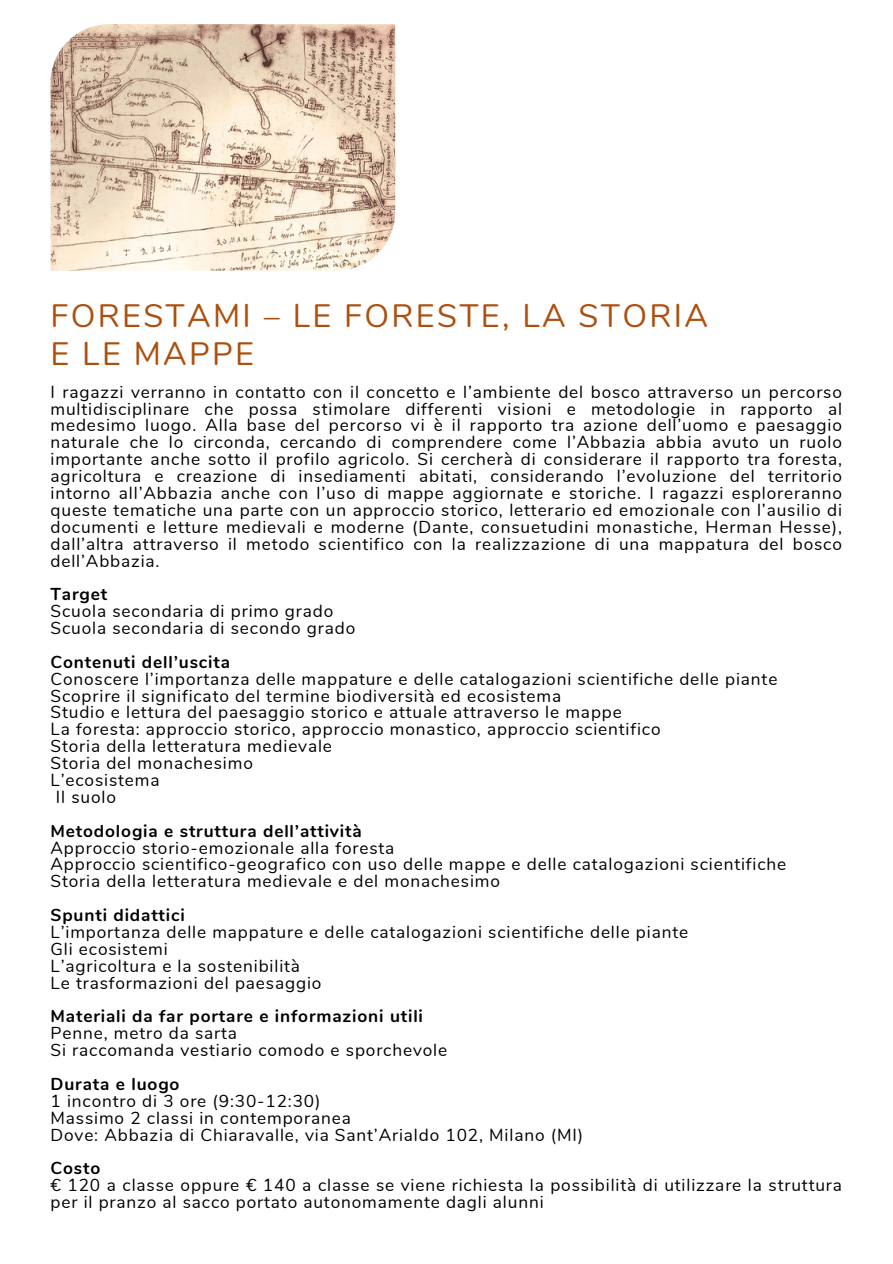
<style>
.page{position:relative;width:893px;height:1264px;background:#fff}
.page>*{position:absolute;margin:0;border:0;box-sizing:border-box;transform-origin:0 0}
.t1{font:32.4px/38.2px "Nunito";letter-spacing:.07em;color:#ad4f0d}
.t2{font:17.25px/16.8px "Nunito";letter-spacing:.05em;color:#000;text-align:justify}
.t3{font:700 17.25px "Nunito";letter-spacing:.05em;color:#000}
</style>
<div class="page">
<img style="left:51px;top:24px;width:344px;height:246px">
<p class="t1" style="left:51px;top:297px;width:658px">FORESTAMI – LE FORESTE, LA STORIA<br>E LE MAPPE</p>
<p class="t2" style="left:51px;top:383px;width:792px">I ragazzi verranno in contatto con il concetto e l’ambiente del bosco attraverso un percorso multidisciplinare che possa stimolare differenti visioni e metodologie in rapporto al medesimo luogo. Alla base del percorso vi è il rapporto tra azione dell’uomo e paesaggio naturale che lo circonda, cercando di comprendere come l’Abbazia abbia avuto un ruolo importante anche sotto il profilo agricolo. Si cercherà di considerare il rapporto tra foresta, agricoltura e creazione di insediamenti abitati, considerando l’evoluzione del territorio intorno all’Abbazia anche con l’uso di mappe aggiornate e storiche. I ragazzi esploreranno queste tematiche una parte con un approccio storico, letterario ed emozionale con l’ausilio di documenti e letture medievali e moderne (Dante, consuetudini monastiche, Herman Hesse), dall’altra attraverso il metodo scientifico con la realizzazione di una mappatura del bosco dell’Abbazia.</p>
<p class="t3" style="left:51px;top:583px;width:58px">Target</p>
<p class="t2" style="left:51px;top:603px;width:284px">Scuola secondaria di primo grado</p>
<p class="t2" style="left:51px;top:620px;width:306px">Scuola secondaria di secondo grado</p>
<p class="t3" style="left:51px;top:650px;width:181px">Contenuti dell’uscita</p>
<p class="t2" style="left:51px;top:670px;width:728px">Conoscere l’importanza delle mappature e delle catalogazioni scientifiche delle piante</p>
<p class="t2" style="left:51px;top:687px;width:512px">Scoprire il significato del termine biodiversità ed ecosistema</p>
<p class="t2" style="left:51px;top:704px;width:572px">Studio e lettura del paesaggio storico e attuale attraverso le mappe</p>
<p class="t2" style="left:51px;top:721px;width:611px">La foresta: approccio storico, approccio monastico, approccio scientifico</p>
<p class="t2" style="left:51px;top:738px;width:283px">Storia della letteratura medievale</p>
<p class="t2" style="left:51px;top:755px;width:204px">Storia del monachesimo</p>
<p class="t2" style="left:51px;top:772px;width:111px">L’ecosistema</p>
<p class="t2" style="left:56px;top:788px;width:61px">Il suolo</p>
<p class="t3" style="left:51px;top:819px;width:312px">Metodologia e struttura dell’attività</p>
<p class="t2" style="left:51px;top:839px;width:345px">Approccio storio-emozionale alla foresta</p>
<p class="t2" style="left:51px;top:856px;width:737px">Approccio scientifico-geografico con uso delle mappe e delle catalogazioni scientifiche</p>
<p class="t2" style="left:51px;top:873px;width:451px">Storia della letteratura medievale e del monachesimo</p>
<p class="t3" style="left:51px;top:903px;width:136px">Spunti didattici</p>
<p class="t2" style="left:51px;top:923px;width:639px">L’importanza delle mappature e delle catalogazioni scientifiche delle piante</p>
<p class="t2" style="left:51px;top:940px;width:119px">Gli ecosistemi</p>
<p class="t2" style="left:51px;top:957px;width:251px">L’agricoltura e la sostenibilità</p>
<p class="t2" style="left:51px;top:974px;width:272px">Le trasformazioni del paesaggio</p>
<p class="t3" style="left:51px;top:1004px;width:374px">Materiali da far portare e informazioni utili</p>
<p class="t2" style="left:51px;top:1025px;width:188px">Penne, metro da sarta</p>
<p class="t2" style="left:51px;top:1042px;width:398px">Si raccomanda vestiario comodo e sporchevole</p>
<p class="t3" style="left:51px;top:1072px;width:130px">Durata e luogo</p>
<p class="t2" style="left:51px;top:1092px;width:271px">1 incontro di 3 ore (9:30-12:30)</p>
<p class="t2" style="left:51px;top:1109px;width:302px">Massimo 2 classi in contemporanea</p>
<p class="t2" style="left:51px;top:1126px;width:534px">Dove: Abbazia di Chiaravalle, via Sant’Arialdo 102, Milano (MI)</p>
<p class="t3" style="left:51px;top:1156px;width:51px">Costo</p>
<p class="t2" style="left:51px;top:1177px;width:792px">€ 120 a classe oppure € 140 a classe se viene richiesta la possibilità di utilizzare la struttura per il pranzo al sacco portato autonomamente dagli alunni</p>
</div>
